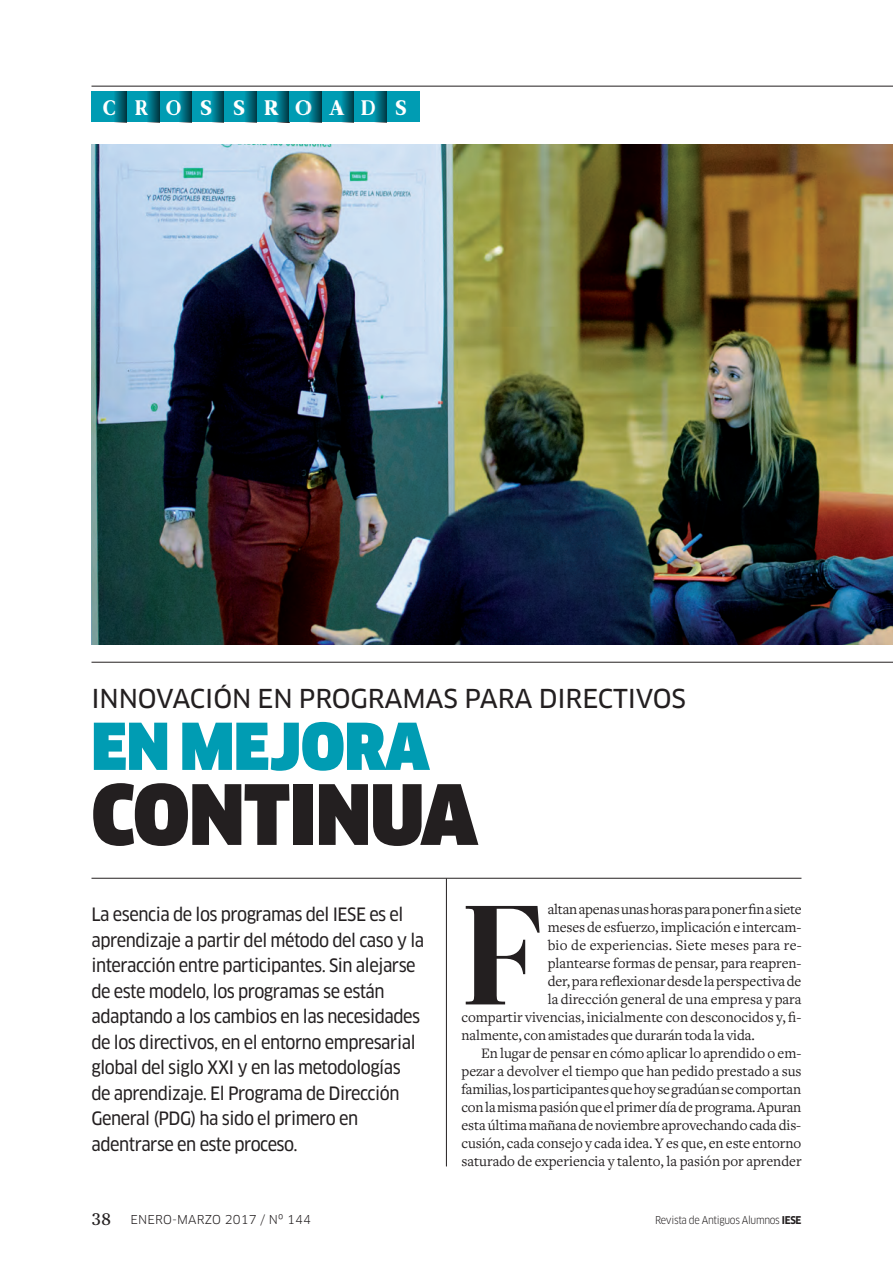
<style>
.page{position:relative;width:893px;height:1263px;background:#fff}
.page>*{position:absolute;margin:0;border:0;box-sizing:border-box;transform-origin:0 0}
.t1{font:140.7px "Leitura Display";color:#231f20}
.t2{font:900 81px "Clan Narrow";letter-spacing:-.005em;color:#231f20}
.t3{font:900 63px "Clan Narrow";letter-spacing:-.005em;color:#009cb3}
.t4{font:25.5px "Clan News";letter-spacing:-.005em;color:#231f20}
.t5{font:21px "Leitura News Roman 4";letter-spacing:.845em;color:#fff}
.t6{font:18px/25.5px "Clan Narrow News";letter-spacing:-.025em;color:#231f20}
.t7{font:15px "Freight Text";letter-spacing:-.005em;color:#231f20}
.t8{font:12px "Clan";letter-spacing:.015em;color:#231f20}
.t9{font:10.5px "Clan Narrow";letter-spacing:-.03em;color:#231f20}
.s1{font-family:"Leitura News Roman 2";font-size:18px}
.s2{font-weight:700}
</style>
<div class="page">
<hr style="left:446px;top:878px;width:1px;height:288px;background:#231f20">
<img style="left:91px;top:144px;width:802px;height:500px">
<hr style="left:91px;top:86px;width:802px;height:1px;background:#231f20">
<hr style="left:91px;top:878px;width:710px;height:1px;background:#231f20">
<hr style="left:91px;top:662px;width:802px;height:1px;background:#231f20">
<div style="left:91px;top:92px;width:37px;height:30px;background:#009cb3"></div>
<div style="left:124px;top:92px;width:36px;height:30px;background:#009cb3"></div>
<div style="left:221px;top:92px;width:36px;height:30px;background:#009cb3"></div>
<div style="left:156px;top:92px;width:36px;height:30px;background:#009cb3"></div>
<div style="left:350px;top:92px;width:37px;height:30px;background:#009cb3"></div>
<div style="left:188px;top:92px;width:36px;height:30px;background:#009cb3"></div>
<div style="left:318px;top:92px;width:36px;height:30px;background:#009cb3"></div>
<div style="left:253px;top:92px;width:36px;height:30px;background:#009cb3"></div>
<div style="left:285px;top:92px;width:37px;height:30px;background:#009cb3"></div>
<svg style="left:115px;top:92px;width:11px;height:30px"></svg>
<svg style="left:148px;top:92px;width:11px;height:30px"></svg>
<svg style="left:180px;top:92px;width:11px;height:30px"></svg>
<svg style="left:212px;top:92px;width:12px;height:30px"></svg>
<svg style="left:277px;top:92px;width:12px;height:30px"></svg>
<svg style="left:310px;top:92px;width:11px;height:30px"></svg>
<svg style="left:342px;top:92px;width:12px;height:30px"></svg>
<svg style="left:245px;top:92px;width:12px;height:30px"></svg>
<div style="left:383px;top:92px;width:36px;height:30px;background:#009cb3"></div>
<svg style="left:375px;top:92px;width:12px;height:30px"></svg>
<h3 class="t5" style="left:103px;top:95px;width:305px">CROSOSROI ADS</h3>
<h3 class="t4" style="left:91px;top:683px;width:596px">INNOVACIÓN EN PROGRAMAS PARA DIRECTIVOS</h3>
<h3 class="t3" style="left:91px;top:708px;width:339px">EN MEJORA</h3>
<h2 class="t2" style="left:91px;top:765px;width:388px">CONTINUA</h2>
<p class="t6" style="left:91px;top:902px;width:334px">La esencia de los programas del IESE es el aprendizaje a partir del método del caso y la interacción entre participantes. Sin alejarse de este modelo, los programas se están adaptando a los cambios en las necesidades de los directivos, en el entorno empresarial global del siglo XXI y en las metodologías de aprendizaje. El Programa de Dirección General (PDG) ha sido el primero en adentrarse en este proceso.</p>
<h1 class="t1" style="left:461px;top:872px;width:82px">F</h1>
<p class="t7" style="left:548px;top:901px;width:255px">altan apenas unas horas para poner fin a siete</p>
<p class="t7" style="left:548px;top:919px;width:255px">meses de esfuerzo, implicación e intercam-</p>
<p class="t7" style="left:548px;top:937px;width:255px">bio de experiencias. Siete meses para re-</p>
<p class="t7" style="left:548px;top:955px;width:255px">plantearse formas de pensar, para reapren-</p>
<p class="t7" style="left:548px;top:973px;width:255px">der, para reflexionar desde la perspectiva de</p>
<p class="t7" style="left:548px;top:991px;width:255px">la dirección general de una empresa y para</p>
<p class="t7" style="left:461px;top:1009px;width:341px">compartir vivencias, inicialmente con desconocidos y, fi-</p>
<p class="t7" style="left:461px;top:1027px;width:295px">nalmente, con amistades que durarán toda la vida.</p>
<p class="t7" style="left:481px;top:1045px;width:321px">En lugar de pensar en cómo aplicar lo aprendido o em-</p>
<p class="t7" style="left:461px;top:1063px;width:342px">pezar a devolver el tiempo que han pedido prestado a sus</p>
<p class="t7" style="left:461px;top:1081px;width:341px">familias, los participantes que hoy se gradúan se comportan</p>
<p class="t7" style="left:461px;top:1099px;width:341px">con la misma pasión que el primer día de programa. Apuran</p>
<p class="t7" style="left:461px;top:1117px;width:341px">esta última mañana de noviembre aprovechando cada dis-</p>
<p class="t7" style="left:461px;top:1135px;width:341px">cusión, cada consejo y cada idea. Y es que, en este entorno</p>
<p class="t7" style="left:461px;top:1153px;width:342px">saturado de experiencia y talento, la pasión por aprender</p>
<p class="t8" style="left:91px;top:1212px;width:221px"><span class="s1">38</span> ENERO-MARZO 2017 / Nº 144</p>
<p class="t9" style="left:655px;top:1213px;width:148px">Revista de Antiguos Alumnos <span class="s2">IESE</span></p>
</div>
